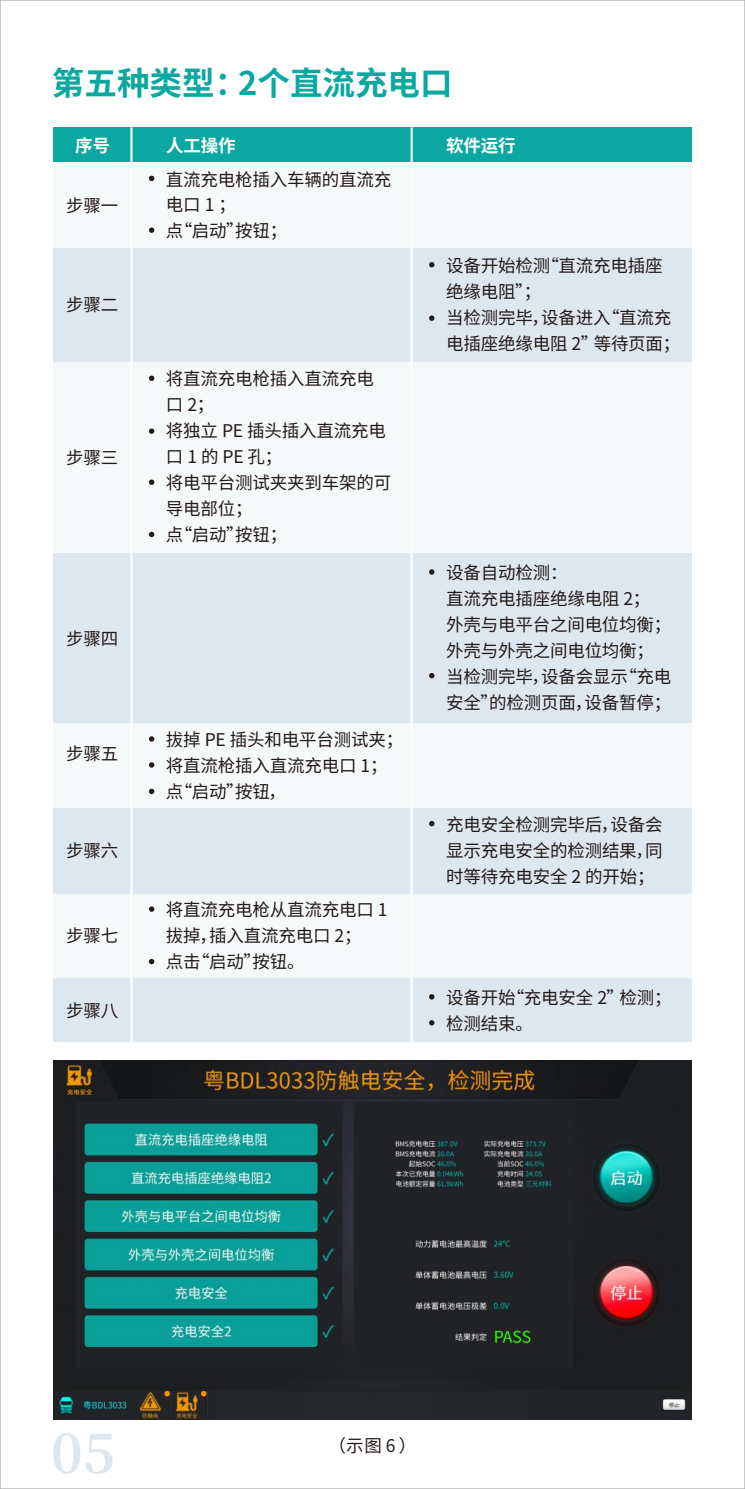
<style>
.page{position:relative;width:745px;height:1489px;background:#fff}
.page>*{position:absolute;margin:0;border:0;box-sizing:border-box;transform-origin:0 0}
.t1{font:700 32.5px "Source Han Sans CN";color:#0aa8a1}
.t2{font:17.5px/26px "Source Han Sans CN";letter-spacing:-.01em;color:#231916}
.t3{font:700 17.5px "Source Han Sans CN";letter-spacing:-.01em;color:#fff}
</style>
<div class="page">
<img style="left:53px;top:1060px;width:638px;height:359px">
<div style="left:53px;top:127px;width:638px;height:36px;background:#0aa8a1"></div>
<div style="left:53px;top:361px;width:638px;height:192px;background:#f6f9fa"></div>
<div style="left:53px;top:553px;width:638px;height:170px;background:#dfe7ee"></div>
<div style="left:53px;top:163px;width:638px;height:85px;background:#f6f9fa"></div>
<div style="left:53px;top:248px;width:638px;height:113px;background:#dfe7ee"></div>
<svg style="left:149px;top:176px;width:5px;height:5px"></svg>
<svg style="left:149px;top:227px;width:5px;height:6px"></svg>
<svg style="left:429px;top:262px;width:5px;height:5px"></svg>
<svg style="left:429px;top:315px;width:5px;height:6px"></svg>
<svg style="left:429px;top:569px;width:5px;height:5px"></svg>
<svg style="left:149px;top:375px;width:5px;height:6px"></svg>
<svg style="left:149px;top:428px;width:5px;height:6px"></svg>
<svg style="left:149px;top:479px;width:5px;height:6px"></svg>
<svg style="left:149px;top:531px;width:5px;height:6px"></svg>
<svg style="left:429px;top:673px;width:5px;height:5px"></svg>
<div style="left:53px;top:723px;width:638px;height:85px;background:#f6f9fa"></div>
<div style="left:53px;top:893px;width:638px;height:85px;background:#f6f9fa"></div>
<div style="left:53px;top:808px;width:638px;height:85px;background:#dfe7ee"></div>
<div style="left:53px;top:978px;width:638px;height:64px;background:#dfe7ee"></div>
<svg style="left:149px;top:736px;width:5px;height:5px"></svg>
<svg style="left:149px;top:906px;width:5px;height:5px"></svg>
<svg style="left:149px;top:762px;width:5px;height:5px"></svg>
<svg style="left:429px;top:821px;width:5px;height:5px"></svg>
<svg style="left:429px;top:994px;width:5px;height:5px"></svg>
<svg style="left:429px;top:1020px;width:5px;height:5px"></svg>
<hr style="left:130px;top:127px;width:2px;height:915px;background:#fff">
<hr style="left:410px;top:127px;width:2px;height:915px;background:#fff">
<svg style="left:149px;top:788px;width:5px;height:6px"></svg>
<svg style="left:149px;top:958px;width:5px;height:6px"></svg>
<h1 class="t1" style="left:52px;top:67px;width:402px">第五种类型：2个直流充电⼝</h1>
<p class="t3" style="left:75px;top:136px;width:36px">序号</p>
<p class="t3" style="left:166px;top:136px;width:71px">⼈⼯操作</p>
<p class="t3" style="left:446px;top:136px;width:71px">软件运⾏</p>
<p class="t2" style="left:66px;top:192px;width:54px">步骤⼀</p>
<p class="t2" style="left:66px;top:292px;width:54px">步骤⼆</p>
<p class="t2" style="left:66px;top:444px;width:54px">步骤三</p>
<p class="t2" style="left:66px;top:625px;width:54px">步骤四</p>
<p class="t2" style="left:66px;top:740px;width:54px">步骤五</p>
<p class="t2" style="left:66px;top:837px;width:54px">步骤六</p>
<p class="t2" style="left:66px;top:922px;width:54px">步骤七</p>
<p class="t2" style="left:66px;top:997px;width:54px">步骤⼋</p>
<p class="t2" style="left:166px;top:166px;width:227px">直流充电枪插⼊⻋辆的直流充电⼝1；<br>点“启动”按钮；</p>
<p class="t2" style="left:166px;top:366px;width:227px">将直流充电枪插⼊直流充电⼝ 2；<br>将独⽴ PE 插头插⼊直流充电⼝1的PE孔；<br>将电平台测试夹夹到⻋架的可导电部位；<br>点“启动”按钮；</p>
<p class="t2" style="left:166px;top:726px;width:239px">拔掉 PE 插头和电平台测试夹；将直流枪插⼊直流充电⼝ 1；点“启动”按钮，</p>
<p class="t2" style="left:166px;top:896px;width:223px">将直流充电枪从直流充电⼝ 1拔掉，插⼊直流充电⼝ 2；<br>点击“启动”按钮。</p>
<p class="t2" style="left:446px;top:252px;width:236px">设备开始检测“直流充电插座绝缘电阻”；<br>当检测完毕，设备进⼊“直流充电插座绝缘电阻 2”等待⻚⾯；</p>
<p class="t2" style="left:446px;top:559px;width:227px">设备⾃动检测：<br>直流充电插座绝缘电阻 2；外壳与电平台之间电位均衡；外壳与外壳之间电位均衡；当检测完毕，设备会显⽰“充电安全”的检测⻚⾯，设备暂停；</p>
<p class="t2" style="left:446px;top:811px;width:218px;text-align:justify">充电安全检测完毕后，设备会显⽰充电安全的检测结果，同时等待充电安全 2 的开始；</p>
<p class="t2" style="left:446px;top:984px;width:227px">设备开始“充电安全 2”检测；检测结束。</p>
<p class="t2" style="left:328px;top:1431px;width:89px">（⽰图6）</p>
</div>
